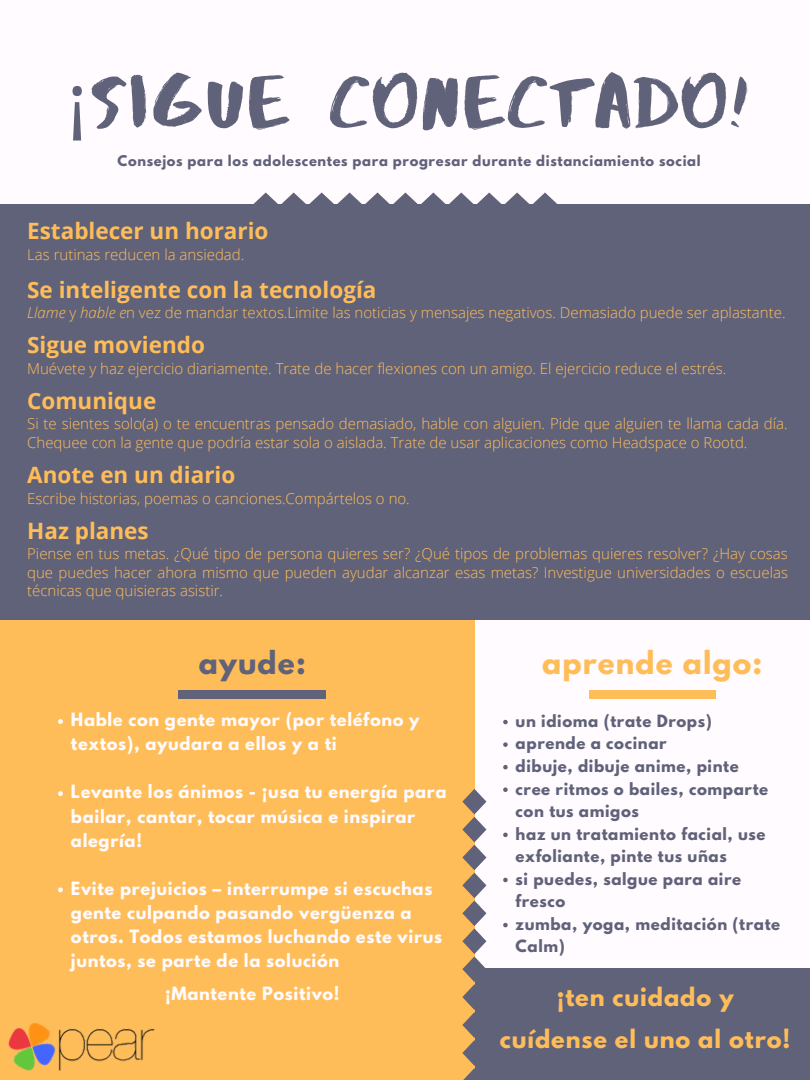
<style>
.page{position:relative;width:810px;height:1080px;background:#fffbfe}
.page>*{position:absolute;margin:0;border:0;box-sizing:border-box;transform-origin:0 0}
.t1{font:75px "Abys";letter-spacing:.05em;color:#60627a}
.t2{font:700 28.12px "League Spartan";letter-spacing:.04em;color:#ffbd59}
.t3{font:700 28.12px "League Spartan";letter-spacing:.04em;color:#60627a}
.t4{font:700 22.5px "Open Sans";color:#ffbd59}
.t5{font:700 22.5px/42.3px "League Spartan";letter-spacing:.04em;color:#ffbd59;text-align:center}
.t6{font:700 16.25px/24.1px "League Spartan";letter-spacing:.04em;color:#fffbfe}
.t7{font:300 15px/18.7px "Open Sans";color:#ffbd59}
.t8{font:700 15px/22.6px "League Spartan";letter-spacing:.04em;color:#60627a}
.t9{font:700 13.12px "League Spartan";letter-spacing:.05em;color:#60627a}
.s1{font-family:"Noto Sans"}
.s2{font-style:italic}
</style>
<div class="page">
<div style="left:448px;top:968px;width:362px;height:112px;background:#60627a"></div>
<div style="left:0;top:497px;width:474px;height:583px;background:#ffbd59"></div>
<svg style="left:462px;top:789px;width:24px;height:291px"></svg>
<div style="left:0;top:205px;width:810px;height:414px;background:#60627a"></div>
<svg style="left:58px;top:719px;width:5px;height:5px"></svg>
<svg style="left:58px;top:791px;width:5px;height:5px"></svg>
<svg style="left:58px;top:887px;width:5px;height:5px"></svg>
<div style="left:178px;top:691px;width:148px;height:7px;background:#60627a"></div>
<svg style="left:253px;top:193px;width:305px;height:12px"></svg>
<div style="left:589px;top:691px;width:127px;height:7px;background:#ffbd59"></div>
<svg style="left:503px;top:720px;width:5px;height:4px"></svg>
<svg style="left:503px;top:742px;width:5px;height:5px"></svg>
<svg style="left:503px;top:765px;width:5px;height:4px"></svg>
<svg style="left:503px;top:787px;width:5px;height:5px"></svg>
<svg style="left:503px;top:833px;width:5px;height:4px"></svg>
<svg style="left:503px;top:878px;width:5px;height:4px"></svg>
<svg style="left:503px;top:923px;width:5px;height:4px"></svg>
<img style="left:8px;top:1023px;width:147px;height:48px">
<h1 class="t1" style="left:67px;top:56px;width:683px"><span class="s1">¡</span>SIGUE CONECTADO!</h1>
<p class="t9" style="left:118px;top:154px;width:585px">Consejos para los adolescentes para progresar durante distanciamiento social</p>
<h3 class="t4" style="left:27px;top:215px;width:243px">Establecer un horario</h3>
<p class="t7" style="left:27px;top:245px;width:219px">Las rutinas reducen la ansiedad.</p>
<h3 class="t4" style="left:27px;top:274px;width:351px">Se inteligente con la tecnología</h3>
<p class="t7" style="left:27px;top:303px;width:760px"><span class="s2">Llame</span> y <span class="s2">hable e</span>n vez de mandar textos.Limite las noticias y mensajes negativos. Demasiado puede ser aplastante.</p>
<h3 class="t4" style="left:27px;top:329px;width:179px">Sigue moviendo</h3>
<p class="t7" style="left:27px;top:359px;width:701px">Muévete y haz ejercicio diariamente. Trate de hacer flexiones con un amigo. El ejercicio reduce el estrés.</p>
<h3 class="t4" style="left:27px;top:385px;width:131px">Comunique</h3>
<p class="t7" style="left:27px;top:414px;width:762px">Si te sientes solo(a) o te encuentras pensado demasiado, hable con alguien. Pide que alguien te llama cada día.<br>Chequee con la gente que podría estar sola o aislada. Trate de usar aplicaciones como Headspace o Rootd.</p>
<h3 class="t4" style="left:27px;top:459px;width:210px">Anote en un diario</h3>
<p class="t7" style="left:27px;top:488px;width:384px">Escribe historias, poemas o canciones.Compártelos o no.</p>
<h3 class="t4" style="left:27px;top:514px;width:123px">Haz planes</h3>
<p class="t7" style="left:27px;top:544px;width:762px;text-align:justify">Piense en tus metas. ¿Qué tipo de persona quieres ser? ¿Qué tipos de problemas quieres resolver? ¿Hay cosas que puedes hacer ahora mismo que pueden ayudar alcanzar esas metas? Investigue universidades o escuelas técnicas que quisieras asistir.</p>
<h2 class="t3" style="left:199px;top:649px;width:109px">ayude:</h2>
<p class="t6" style="left:71px;top:710px;width:350px">Hable con gente mayor (por teléfono y textos), ayudara a ellos y a ti</p>
<p class="t6" style="left:71px;top:782px;width:377px">Levante los ánimos - ¡usa tu energía para bailar, cantar, tocar música e inspirar alegría!</p>
<p class="t6" style="left:71px;top:878px;width:373px">Evite prejuicios – interrumpe si escuchas gente culpando pasando vergüenza a otros. Todos estamos luchando este virus juntos, se parte de la solución</p>
<p class="t6" style="left:165px;top:984px;width:176px">¡Mantente Positivo!</p>
<h2 class="t2" style="left:542px;top:649px;width:222px">aprende algo:</h2>
<p class="t8" style="left:516px;top:711px;width:266px">un idioma (trate Drops) aprende a cocinar<br>dibuje, dibuje anime, pinte<br>cree ritmos o bailes, comparte con tus amigos<br>haz un tratamiento facial, use exfoliante, pinte tus uñas<br>si puedes, salgue para aire fresco<br>zumba, yoga, meditación (trate<br>Calm)</p>
<h3 class="t5" style="left:500px;top:979px;width:292px">¡ten cuidado y<br>cuídense el uno al otro!</h3>
</div>
